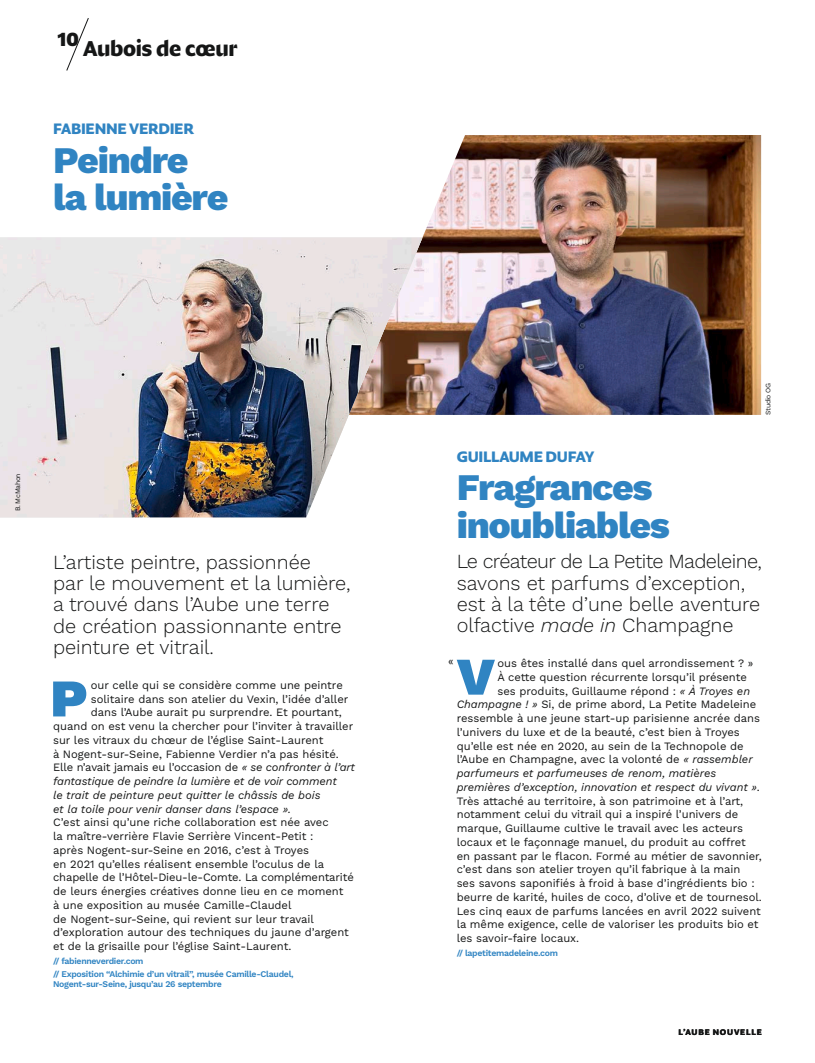
<style>
.page{position:relative;width:815px;height:1063px;background:#fff}
.page>*{position:absolute;margin:0;border:0;box-sizing:border-box;transform-origin:0 0}
.t1{font:900 52.88px "Work Sans";color:#3084c2}
.t2{font:800 37.5px/37.5px "Work Sans";letter-spacing:-.035em;color:#3084c2}
.t3{font:21.25px "Diurnal Display Std Bld";letter-spacing:-.02em;color:#151616}
.t4{font:300 20px/21.2px "Work Sans";letter-spacing:-.005em;color:#151616}
.t5{font:800 20px "Work Sans";color:#151616}
.t6{font:15px "Diurnal Display Std Bld";letter-spacing:-.02em;color:#3084c2}
.t7{font:11.25px/13.8px "Work Sans";letter-spacing:-.005em;color:#151616}
.t8{font:italic 11.25px "Work Sans";letter-spacing:-.005em;color:#151616}
.t9{font:600 8.75px/13.5px "Work Sans";letter-spacing:-.035em;color:#3084c2}
.t10{font:8.12px "Diurnal Display Std Bld";letter-spacing:.095em;color:#151616}
.t11{font:6.88px "Work Sans";letter-spacing:-.045em;color:#151616}
.s1{font-style:italic}
.s2{font-style:normal}
</style>
<div class="page">
<img style="left:349px;top:135px;width:412px;height:280px">
<img style="left:0;top:238px;width:422px;height:279px">
<svg style="left:66px;top:18px;width:23px;height:53px"></svg>
<h3 class="t5" style="left:58px;top:24px;width:23px">10</h3>
<h3 class="t3" style="left:83px;top:34px;width:156px">Aubois de cœur</h3>
<h3 class="t6" style="left:53px;top:119px;width:142px">FABIENNE VERDIER</h3>
<h2 class="t2" style="left:53px;top:140px;width:177px">Peindre la lumière</h2>
<p class="t11" style="left:12px;top:511px;width:39px;rotate:-90deg">B. McMahon</p>
<h3 class="t4" style="left:53px;top:551px;width:299px">L’artiste peintre, passionnée<br>par le mouvement et la lumière, a trouvé dans l’Aube une terre de création passionnante entre peinture et vitrail.</h3>
<h1 class="t1" style="left:51px;top:658px;width:39px">P</h1>
<p class="t7" style="left:91px;top:678px;width:253px">our celle qui se considère comme une peintre</p>
<p class="t7" style="left:91px;top:692px;width:259px">solitaire dans son atelier du Vexin, l’idée d’aller</p>
<p class="t7" style="left:91px;top:705px;width:252px">dans l’Aube aurait pu surprendre. Et pourtant,</p>
<p class="t7" style="left:53px;top:719px;width:302px">quand on est venu la chercher pour l’inviter à travailler</p>
<p class="t7" style="left:53px;top:733px;width:272px">sur les vitraux du chœur de l’église Saint‑Laurent</p>
<p class="t7" style="left:53px;top:747px;width:287px">à Nogent-sur-Seine, Fabienne Verdier n’a pas hésité.</p>
<p class="t7" style="left:53px;top:760px;width:303px">Elle n’avait jamais eu l’occasion de <span class="s1">« se confronter à l’art</span></p>
<p class="t8" style="left:53px;top:773px;width:285px">fantastique de peindre la lumière et de voir comment</p>
<p class="t8" style="left:53px;top:787px;width:269px">le trait de peinture peut quitter le châssis de bois</p>
<p class="t8" style="left:53px;top:800px;width:239px">et la toile pour venir danser dans l’espace ».</p>
<p class="t7" style="left:53px;top:815px;width:302px">C’est ainsi qu’une riche collaboration est née avec<br>la maître-verrière Flavie Serrière Vincent- Petit :<br>après Nogent-sur-Seine en 2016, c’est à Troyes<br>en 2021 qu’elles réalisent ensemble l’oculus de la chapelle de l’Hôtel- Dieu- le-Comte. La complémentarité de leurs énergies créatives donne lieu en ce moment<br>à une exposition au musée Camille-Claudel<br>de Nogent‑sur‑Seine, qui revient sur leur travail d’exploration autour des techniques du jaune d’argent et de la grisaille pour l’église Saint‑Laurent.</p>
<p class="t9" style="left:53px;top:954px;width:242px">// fabienneverdier.com<br>// Exposition “Alchimie d’un vitrail”, musée Camille-Claudel,</p>
<p class="t9" style="left:53px;top:977px;width:170px">Nogent-sur-Seine, jusqu’au 26 septembre</p>
<p class="t11" style="left:763px;top:415px;width:33px;rotate:-90deg">Studio OG</p>
<h3 class="t6" style="left:457px;top:446px;width:139px">GUILLAUME DUFAY</h3>
<h2 class="t2" style="left:457px;top:467px;width:215px">Fragrances inoubliables</h2>
<h3 class="t4" style="left:457px;top:550px;width:307px">Le créateur de La Petite Madeleine, savons et parfums d’exception, est à la tête d’une belle aventure olfactive <span class="s1">made in</span> Champagne</h3>
<h1 class="t1" style="left:457px;top:636px;width:39px">V</h1>
<p class="t7" style="left:498px;top:656px;width:257px">ous êtes installé dans quel arrondissement ? »</p>
<p class="t7" style="left:448px;top:654px;width:7px">«</p>
<p class="t7" style="left:498px;top:670px;width:251px">À cette question récurrente lorsqu’il présente</p>
<p class="t7" style="left:498px;top:683px;width:254px">ses produits, Guillaume répond : <span class="s1">« À Troyes en</span></p>
<p class="t7" style="left:457px;top:697px;width:301px"><span class="s1">Champagne ! »</span> Si, de prime abord, La Petite Madeleine</p>
<p class="t7" style="left:457px;top:711px;width:305px">ressemble à une jeune start- up parisienne ancrée dans</p>
<p class="t7" style="left:457px;top:725px;width:285px">l’univers du luxe et de la beauté, c’est bien à Troyes</p>
<p class="t7" style="left:457px;top:738px;width:288px">qu’elle est née en 2020, au sein de la Technopole de</p>
<p class="t7" style="left:457px;top:752px;width:297px">l’Aube en Champagne, avec la volonté de <span class="s1">« rassembler</span></p>
<p class="t8" style="left:457px;top:765px;width:261px">parfumeurs et parfumeuses de renom, matières</p>
<p class="t8" style="left:457px;top:779px;width:305px">premières d’exception, innovation et respect du vivant »<span class="s2">.</span></p>
<p class="t7" style="left:457px;top:793px;width:288px">Très attaché au territoire, à son patrimoine et à l’art,</p>
<p class="t7" style="left:457px;top:807px;width:283px">notamment celui du vitrail qui a inspiré l’univers de</p>
<p class="t7" style="left:457px;top:821px;width:288px">marque, Guillaume cultive le travail avec les acteurs</p>
<p class="t7" style="left:457px;top:835px;width:291px">locaux et le façonnage manuel, du produit au coffret</p>
<p class="t7" style="left:457px;top:848px;width:307px">en passant par le flacon. Formé au métier de savonnier,</p>
<p class="t7" style="left:457px;top:862px;width:285px">c’est dans son atelier troyen qu’il fabrique à la main</p>
<p class="t7" style="left:457px;top:876px;width:299px">ses savons saponifiés à froid à base d’ingrédients bio :</p>
<p class="t7" style="left:457px;top:890px;width:307px">beurre de karité, huiles de coco, d’olive et de tournesol.</p>
<p class="t7" style="left:457px;top:903px;width:306px">Les cinq eaux de parfums lancées en avril 2022 suivent</p>
<p class="t7" style="left:457px;top:917px;width:303px">la même exigence, celle de valoriser les produits bio et</p>
<p class="t7" style="left:457px;top:931px;width:124px">les savoir-faire locaux.</p>
<p class="t9" style="left:457px;top:946px;width:103px">// lapetitemadeleine.com</p>
<p class="t10" style="left:679px;top:1026px;width:85px">L’AUBE NOUVELLE</p>
</div>
